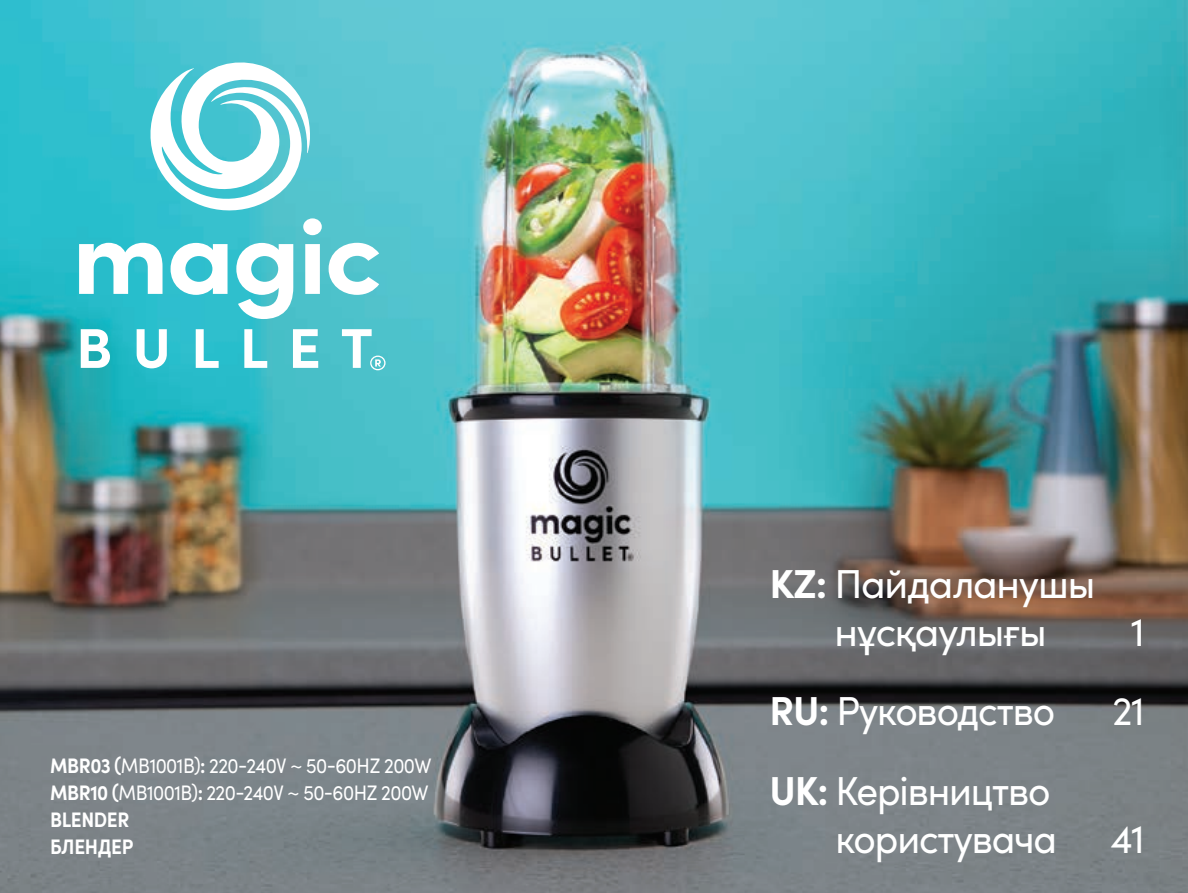
<style>
.page{position:relative;width:1188px;height:893px;background:#fff}
.page>*{position:absolute;margin:0;border:0;box-sizing:border-box;transform-origin:0 0}
.t1{font:40.5px/48.6px "Sofia Pro";letter-spacing:-.03em;color:#fff;text-align:right;scale:.96 1}
.t2{font:40.5px/48.6px "Sofia Pro";letter-spacing:-.03em;color:#fff;text-align:center}
.Body_Text{font:21px "Sofia Pro";letter-spacing:-.03em;color:#fff;scale:.9 1}
.Body_Text-2{font:700 21px "Sofia Pro";letter-spacing:-.02em;color:#fff;scale:.9 1}
.s1{font-weight:700}
</style>
<div class="page">
<img style="left:0;top:0;width:1188px;height:893px">
<svg style="left:79px;top:59px;width:243px;height:260px"></svg>
<svg style="left:329px;top:243px;width:50px;height:52px"></svg>
<svg style="left:81px;top:329px;width:29px;height:39px"></svg>
<svg style="left:137px;top:329px;width:30px;height:39px"></svg>
<svg style="left:196px;top:329px;width:23px;height:39px"></svg>
<svg style="left:244px;top:329px;width:23px;height:39px"></svg>
<svg style="left:293px;top:329px;width:25px;height:39px"></svg>
<svg style="left:342px;top:329px;width:44px;height:41px"></svg>
<p class="Body_Text" style="left:50px;top:750px;width:425px"><span class="s1">MBR03 (</span>MB1001B)<span class="s1">:</span> 220-240V ~ 50-60HZ 200W</p>
<p class="Body_Text" style="left:50px;top:777px;width:422px"><span class="s1">MBR10 (</span>MB1001B)<span class="s1">:</span> 220-240V ~ 50-60HZ 200W</p>
<p class="Body_Text-2" style="left:50px;top:804px;width:90px">BLENDER</p>
<p class="Body_Text-2" style="left:50px;top:831px;width:94px">БЛЕНДЕР</p>
<p class="t2" style="left:770px;top:557px;width:327px"><span class="s1">KZ:</span> Пайдаланушы нұсқаулығы</p>
<p class="t2" style="left:1131px;top:605px;width:16px">1</p>
<p class="t1" style="left:770px;top:685px;width:299px"><span class="s1">RU:</span> Руководство</p>
<p class="t1" style="left:1112px;top:685px;width:35px">21</p>
<p class="t1" style="left:770px;top:764px;width:301px"><span class="s1">UK:</span> Керівництво користувача</p>
<p class="t1" style="left:1111px;top:812px;width:37px">41</p>
</div>
